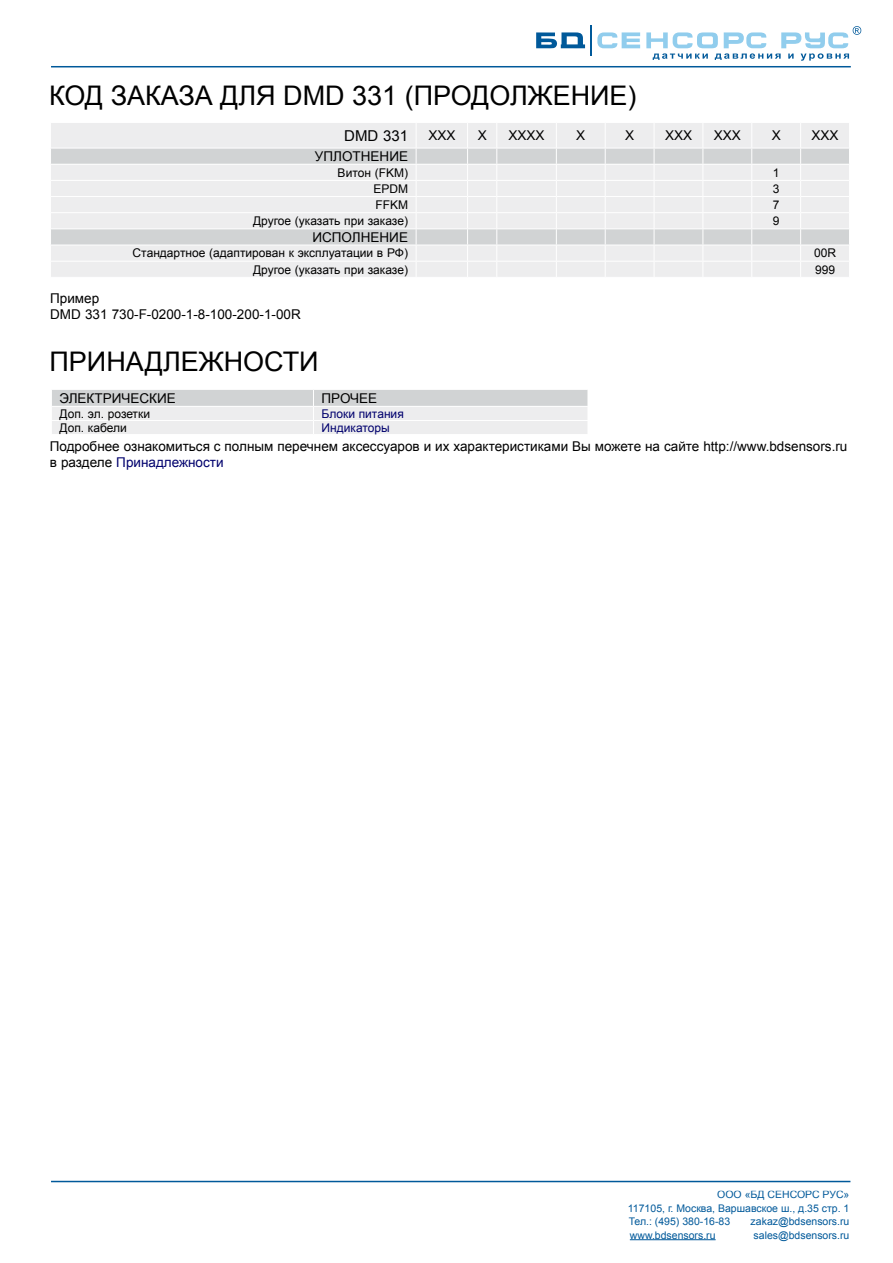
<style>
.page{position:relative;width:893px;height:1263px;background:#fff}
.page>*{position:absolute;margin:0;border:0;box-sizing:border-box;transform-origin:0 0}
.t1{font:27px "Arial";color:#000}
.t2{font:15px "Arial";color:#000}
.t3{font:13.5px/16.2px "Arial";color:#000}
.t4{font:12px "Arial";color:#000}
.t5{font:12px "Arial";color:#00006d}
.t6{font:10.5px/13.5px "Arial";color:#00599a;text-align:justify}
.s1{color:#00006d}
</style>
<div class="page">
<svg style="left:597px;top:32px;width:43px;height:16px"></svg>
<hr style="left:590px;top:25px;width:2px;height:31px;background:#00599a">
<svg style="left:536px;top:32px;width:49px;height:16px"></svg>
<svg style="left:646px;top:26px;width:215px;height:35px"></svg>
<hr style="left:51px;top:66px;width:800px;height:1px;background:#00599a">
<hr style="left:51px;top:1181px;width:799px;height:1px;background:#00599a">
<hr style="left:630px;top:1239px;width:86px;height:1px;background:#00599a">
<svg style="left:52px;top:390px;width:536px;height:44px;background:#e3e4e5"></svg>
<svg style="left:51px;top:123px;width:798px;height:154px;background:#e8e8e9"></svg>
<h1 class="t1" style="left:49px;top:77px;width:589px">КОД ЗАКАЗА ДЛЯ DMD 331 (ПРОДОЛЖЕНИЕ)</h1>
<p class="t2" style="left:344px;top:126px;width:65px">DMD 331</p>
<p class="t3" style="left:428px;top:128px;width:29px">ХХХ</p>
<p class="t3" style="left:478px;top:128px;width:11px">Х</p>
<p class="t3" style="left:509px;top:128px;width:38px">ХХХХ</p>
<p class="t3" style="left:576px;top:128px;width:11px">Х</p>
<p class="t3" style="left:625px;top:128px;width:11px">Х</p>
<p class="t3" style="left:665px;top:128px;width:29px">ХХХ</p>
<p class="t3" style="left:714px;top:128px;width:29px">ХХХ</p>
<p class="t3" style="left:772px;top:128px;width:11px">Х</p>
<p class="t3" style="left:812px;top:128px;width:29px">ХХХ</p>
<p class="t3" style="left:315px;top:148px;width:95px">УПЛОТНЕНИЕ</p>
<p class="t4" style="left:338px;top:165px;width:72px">Витон (FKM)</p>
<p class="t4" style="left:773px;top:165px;width:8px">1</p>
<p class="t4" style="left:373px;top:181px;width:36px">EPDM</p>
<p class="t4" style="left:773px;top:181px;width:8px">3</p>
<p class="t4" style="left:375px;top:197px;width:34px">FFKM</p>
<p class="t4" style="left:773px;top:197px;width:8px">7</p>
<p class="t4" style="left:253px;top:213px;width:156px">Другое (указать при заказе)</p>
<p class="t4" style="left:773px;top:213px;width:8px">9</p>
<p class="t3" style="left:312px;top:229px;width:97px">ИСПОЛНЕНИЕ</p>
<p class="t4" style="left:133px;top:245px;width:277px">Стандартное (адаптирован к эксплуатации в РФ)</p>
<p class="t4" style="left:814px;top:245px;width:24px">00R</p>
<p class="t4" style="left:253px;top:262px;width:156px">Другое (указать при заказе)</p>
<p class="t4" style="left:815px;top:262px;width:22px">999</p>
<p class="t3" style="left:50px;top:290px;width:252px">Пример<br>DMD 331 730-F-0200-1-8-100-200-1-00R</p>
<h1 class="t1" style="left:50px;top:344px;width:271px">ПРИНАДЛЕЖНОСТИ</h1>
<p class="t3" style="left:59px;top:390px;width:118px">ЭЛЕКТРИЧЕСКИЕ</p>
<p class="t3" style="left:322px;top:390px;width:57px">ПРОЧЕЕ</p>
<p class="t4" style="left:59px;top:406px;width:92px">Доп. эл. розетки</p>
<p class="t5" style="left:322px;top:406px;width:84px">Блоки питания</p>
<p class="t4" style="left:59px;top:420px;width:69px">Доп. кабели</p>
<p class="t5" style="left:322px;top:420px;width:70px">Индикаторы</p>
<p class="t3" style="left:50px;top:438px;width:799px">Подробнее ознакомиться с полным перечнем аксессуаров и их характеристиками Вы можете на сайте http://www.bdsensors.ru в разделе <span class="s1">Принадлежности</span></p>
<p class="t6" style="left:628px;top:1188px;width:223px;text-indent:89px">ООО «БД СЕНСОРС РУС» 117105, г. Москва, Варшавское ш., д.35 стр. 1<br>Тел.: (495) 380-16-83</p>
<p class="t6" style="left:751px;top:1215px;width:100px">zakaz@bdsensors.ru</p>
<p class="t6" style="left:630px;top:1228px;width:87px">www.bdsensors.ru</p>
<p class="t6" style="left:754px;top:1228px;width:97px">sales@bdsensors.ru</p>
</div>
